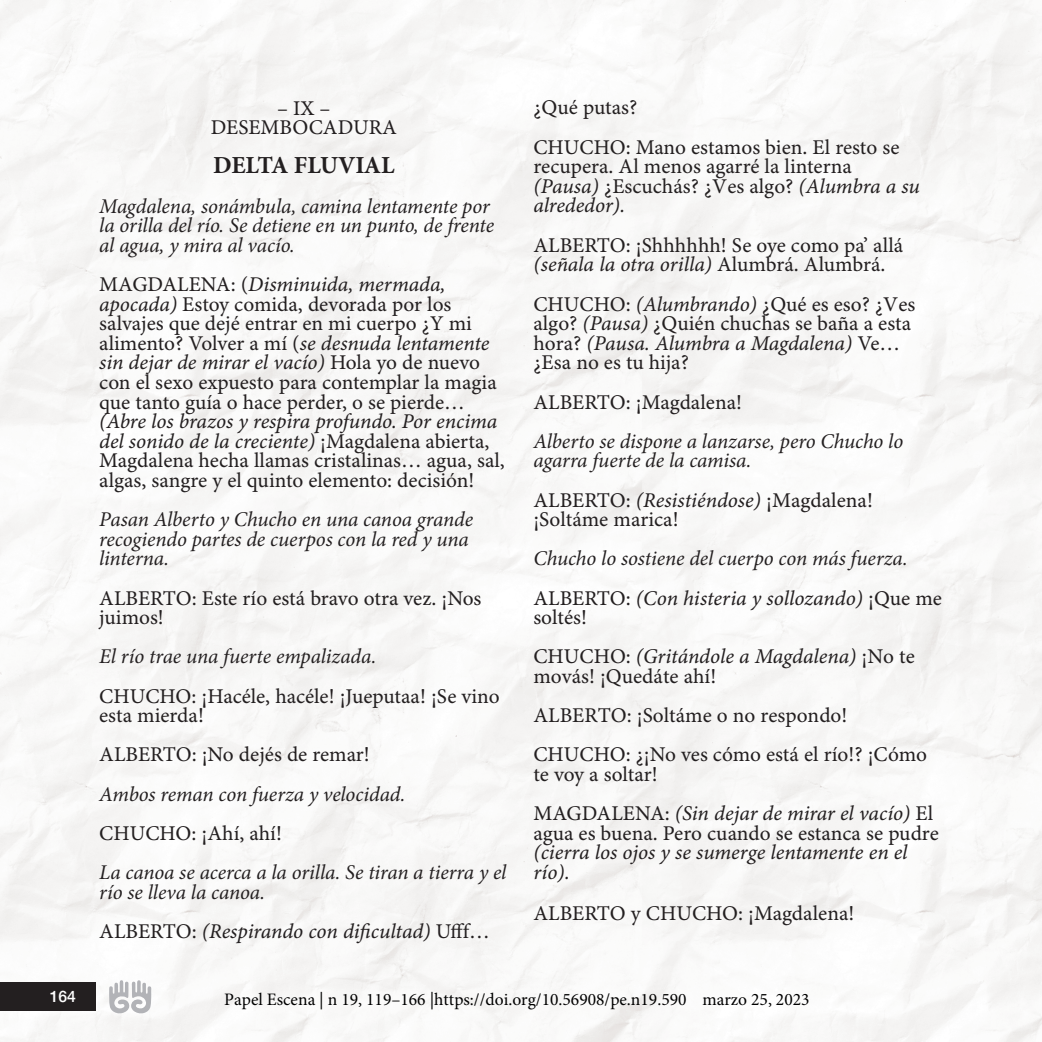
<style>
.page{position:relative;width:1042px;height:1042px;background:#fff}
.page>*{position:absolute;margin:0;border:0;box-sizing:border-box;transform-origin:0 0}
.Tipo_Parrafo_General{font:700 24.5px "Minion Pro";letter-spacing:-.005em;color:#231f20}
.Tipo_Parrafo_General-2{font:21px/19.6px "Minion Pro Capt";color:#231f20}
.Italic{font:italic 21px/19.6px "Minion Pro";letter-spacing:-.005em;color:#231f20}
.Tipo_Parrafo_General-3{font:21px/19.6px "Minion Pro It Capt";letter-spacing:-.005em;color:#231f20}
.t1{font:17.5px "Minion Pro";color:#000}
.t2{font:500 15.75px "Helvetica Neue";color:#fff}
.s1{font-family:"Minion Pro It Capt"}
.s2{font-family:"Minion Pro Capt"}
</style>
<div class="page">
<img style="left:0;top:0;width:1042px;height:1042px">
<svg style="left:109px;top:980px;width:42px;height:34px"></svg>
<div style="left:0;top:982px;width:95px;height:29px;background:#231f20"></div>
<p class="Tipo_Parrafo_General-2" style="left:277px;top:99px;width:55px">– IX –</p>
<p class="Tipo_Parrafo_General-2" style="left:211px;top:119px;width:188px">DESEMBOCADURA</p>
<p class="Tipo_Parrafo_General" style="left:213px;top:148px;width:183px">DELTA FLUVIAL</p>
<p class="Italic" style="left:99px;top:196px;width:396px">Magdalena, sonámbula, camina lentamente por la orilla del río. Se detiene en un punto, de frente al agua, y mira al vacío.</p>
<p class="Tipo_Parrafo_General-2" style="left:99px;top:275px;width:407px">MAGDALENA: (<span class="s1">Disminuida, mermada, apocada)</span> Estoy comida, devorada por los salvajes que dejé entrar en mi cuerpo ¿Y mi alimento? Volver a mí (<span class="s1">se desnuda lentamente sin dejar de mirar el vacío)</span> Hola yo de nuevo con el sexo expuesto para contemplar la magia que tanto guía o hace perder, o se pierde… <span class="s1">(Abre los brazos y respira profundo. Por encima del sonido de la creciente)</span> ¡Magdalena abierta, Magdalena hecha llamas cristalinas… agua, sal, algas, sangre y el quinto elemento: decisión!</p>
<p class="Italic" style="left:99px;top:509px;width:375px">Pasan Alberto y Chucho en una canoa grande recogiendo partes de cuerpos con la red y una linterna.</p>
<p class="Tipo_Parrafo_General-2" style="left:99px;top:589px;width:384px">ALBERTO: Este río está bravo otra vez. ¡Nos juimos!</p>
<p class="Italic" style="left:99px;top:647px;width:279px">El río trae una fuerte empalizada.</p>
<p class="Tipo_Parrafo_General-2" style="left:99px;top:687px;width:402px">CHUCHO: ¡Hacéle, hacéle! ¡Jueputaa! ¡Se vino esta mierda!</p>
<p class="Tipo_Parrafo_General-2" style="left:99px;top:746px;width:272px">ALBERTO: ¡No dejés de remar!</p>
<p class="Italic" style="left:99px;top:784px;width:308px">Ambos reman con fuerza y velocidad.</p>
<p class="Tipo_Parrafo_General-2" style="left:99px;top:824px;width:184px">CHUCHO: ¡Ahí, ahí!</p>
<p class="Italic" style="left:99px;top:862px;width:409px">La canoa se acerca a la orilla. Se tiran a tierra y el río se lleva la canoa.</p>
<p class="Tipo_Parrafo_General-3" style="left:99px;top:922px;width:392px"><span class="s2">ALBERTO:</span> (Respirando con dificultad) <span class="s2">Ufff…</span></p>
<p class="Tipo_Parrafo_General-2" style="left:533px;top:99px;width:105px">¿Qué putas?</p>
<p class="Tipo_Parrafo_General-2" style="left:533px;top:138px;width:368px">CHUCHO: Mano estamos bien. El resto se recupera. Al menos agarré la linterna</p>
<p class="Tipo_Parrafo_General-3" style="left:533px;top:177px;width:388px">(Pausa) <span class="s2">¿Escuchás? ¿Ves algo?</span> (Alumbra a su alrededor).</p>
<p class="Tipo_Parrafo_General-2" style="left:533px;top:236px;width:371px">ALBERTO: ¡Shhhhhh! Se oye como pa’ allá <span class="s1">(señala la otra orilla)</span> Alumbrá. Alumbrá.</p>
<p class="Tipo_Parrafo_General-2" style="left:533px;top:295px;width:383px">CHUCHO: <span class="s1">(Alumbrando)</span> ¿Qué es eso? ¿Ves algo? <span class="s1">(Pausa)</span> ¿Quién chuchas se baña a esta hora? <span class="s1">(Pausa. Alumbra a Magdalena)</span> Ve… ¿Esa no es tu hija?</p>
<p class="Tipo_Parrafo_General-2" style="left:533px;top:393px;width:210px">ALBERTO: ¡Magdalena!</p>
<p class="Italic" style="left:533px;top:431px;width:371px">Alberto se dispone a lanzarse, pero Chucho lo agarra fuerte de la camisa.</p>
<p class="Tipo_Parrafo_General-2" style="left:533px;top:491px;width:341px">ALBERTO: <span class="s1">(Resistiéndose)</span> ¡Magdalena! ¡Soltáme marica!</p>
<p class="Italic" style="left:533px;top:549px;width:376px">Chucho lo sostiene del cuerpo con más fuerza.</p>
<p class="Tipo_Parrafo_General-3" style="left:533px;top:589px;width:410px"><span class="s2">ALBERTO:</span> (Con histeria y sollozando) <span class="s2">¡Que me soltés!</span></p>
<p class="Tipo_Parrafo_General-2" style="left:533px;top:648px;width:383px">CHUCHO: <span class="s1">(Gritándole a Magdalena)</span> ¡No te movás! ¡Quedáte ahí!</p>
<p class="Tipo_Parrafo_General-2" style="left:533px;top:706px;width:315px">ALBERTO: ¡Soltáme o no respondo!</p>
<p class="Tipo_Parrafo_General-2" style="left:533px;top:746px;width:395px">CHUCHO: ¿¡No ves cómo está el río!? ¡Cómo te voy a soltar!</p>
<p class="Tipo_Parrafo_General-3" style="left:533px;top:804px;width:407px"><span class="s2">MAGDALENA:</span> (Sin dejar de mirar el vacío) <span class="s2">El agua es buena. Pero cuando se estanca se pudre </span>(cierra los ojos y se sumerge lentamente en el río).</p>
<p class="Tipo_Parrafo_General-2" style="left:533px;top:904px;width:322px">ALBERTO y CHUCHO: ¡Magdalena!</p>
<p class="t2" style="left:50px;top:983px;width:28px">164</p>
<p class="t1" style="left:224px;top:988px;width:587px">Papel Escena | n 19, 119–166 |https://doi.org/10.56908/pe.n19.590 marzo 25, 2023</p>
</div>
